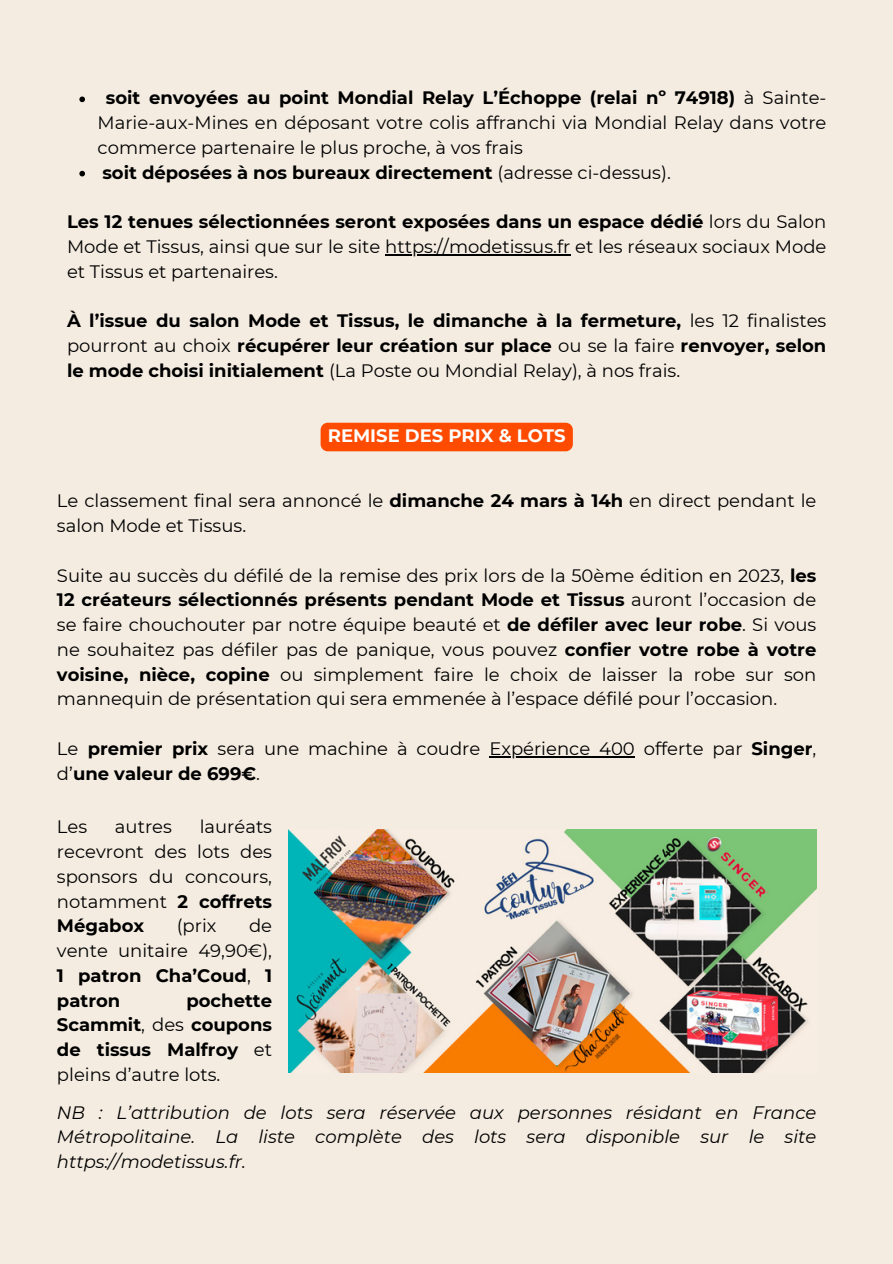
<style>
.page{position:relative;width:893px;height:1264px;background:#fff}
.page>*{position:absolute;margin:0;border:0;box-sizing:border-box;transform-origin:0 0}
.t1{font:18px/24.8px "Montserrat";color:#000;text-align:justify}
.t2{font:700 18px/24.8px "Montserrat";color:#000}
.t3{font:italic 18px/24.8px "Montserrat";color:#000;text-align:justify}
.t4{font:700 18px "Montserrat";color:#fcfdfd}
.s1{font-weight:700}
.s2{font-weight:400}
</style>
<div class="page">
<div style="left:0;top:0;width:892px;height:1263px;background:#f4ece1"></div>
<hr style="left:489px;top:756px;width:146px;height:1px;background:#000">
<img style="left:289px;top:829px;width:527px;height:243px">
<svg style="left:79px;top:96px;width:6px;height:6px"></svg>
<svg style="left:79px;top:171px;width:6px;height:5px"></svg>
<hr style="left:385px;top:254px;width:185px;height:1px;background:#000">
<div style="left:320px;top:423px;width:253px;height:28px;background:#ff4b00;border-radius:7px"></div>
<p class="t1" style="left:98px;top:86px;width:730px;text-indent:8px"><span class="s1">soit envoyées au point Mondial Relay L’Échoppe (relai nº 74918)</span> à Sainte-Marie-aux-Mines en déposant votre colis affranchi via Mondial Relay dans votre commerce partenaire le plus proche, à vos frais</p>
<p class="t2" style="left:102px;top:160px;width:570px">soit déposées à nos bureaux directement <span class="s2">(adresse ci-dessus).</span></p>
<p class="t1" style="left:67px;top:209px;width:760px"><span class="s1">Les 12 tenues sélectionnées seront exposées dans un espace dédié</span> lors du Salon<br>Mode et Tissus, ainsi que sur le site https://modetissus.fr et les réseaux sociaux Mode</p>
<p class="t1" style="left:67px;top:259px;width:212px">et Tissus et partenaires.</p>
<p class="t2" style="left:67px;top:308px;width:760px">À l’issue du salon Mode et Tissus, le dimanche à la fermeture, <span class="s2">les 12 finalistes pourront au choix</span> récupérer leur création sur place <span class="s2">ou se la faire</span> renvoyer, selon</p>
<p class="t1" style="left:67px;top:358px;width:614px"><span class="s1">le mode choisi initialement</span> (La Poste ou Mondial Relay), à nos frais.</p>
<p class="t4" style="left:328px;top:424px;width:239px">REMISE DES PRIX &amp; LOTS</p>
<p class="t1" style="left:57px;top:488px;width:760px">Le classement final sera annoncé le <span class="s1">dimanche 24 mars à 14h</span> en direct pendant le salon Mode et Tissus.</p>
<p class="t1" style="left:57px;top:563px;width:760px">Suite au succès du défilé de la remise des prix lors de la 50ème édition en 2023, <span class="s1">les 12 créateurs sélectionnés présents pendant Mode et Tissus</span> auront l’occasion de se faire chouchouter par notre équipe beauté et <span class="s1">de défiler avec leur robe</span>. Si vous ne souhaitez pas défiler pas de panique, vous pouvez <span class="s1">confier votre robe à votre voisine, nièce, copine</span> ou simplement faire le choix de laisser la robe sur son mannequin de présentation qui sera emmenée à l’espace défilé pour l’occasion.</p>
<p class="t1" style="left:57px;top:736px;width:425px">Le <span class="s1">premier prix</span> sera une machine à coudre</p>
<p class="t1" style="left:489px;top:736px;width:328px">Expérience 400 offerte par <span class="s1">Singer</span>,</p>
<p class="t2" style="left:57px;top:761px;width:205px"><span class="s2">d’</span>une valeur de 699€<span class="s2">.</span></p>
<p class="t1" style="left:57px;top:814px;width:217px;text-indent:143px">lauréats recevront des lots des sponsors du concours, notamment <span class="s1">2 coffrets Mégabox</span></p>
<p class="t1" style="left:57px;top:814px;width:32px">Les</p>
<p class="t1" style="left:115px;top:814px;width:58px">autres</p>
<p class="t1" style="left:57px;top:913px;width:217px;text-indent:192px">de vente unitaire 49,90€), <span class="s1">1 patron Cha’Coud</span>, <span class="s1">1 patron</span></p>
<p class="t1" style="left:177px;top:913px;width:41px">(prix</p>
<p class="t2" style="left:57px;top:987px;width:217px;text-align:justify;text-indent:129px">pochette Scammit<span class="s2">, des</span> coupons de tissus Malfroy <span class="s2">et pleins d’autre lots.</span></p>
<p class="t3" style="left:57px;top:1099px;width:760px">NB : L’attribution de lots sera réservée aux personnes résidant en France Métropolitaine. La liste complète des lots sera disponible sur le site https://modetissus.fr.</p>
</div>
